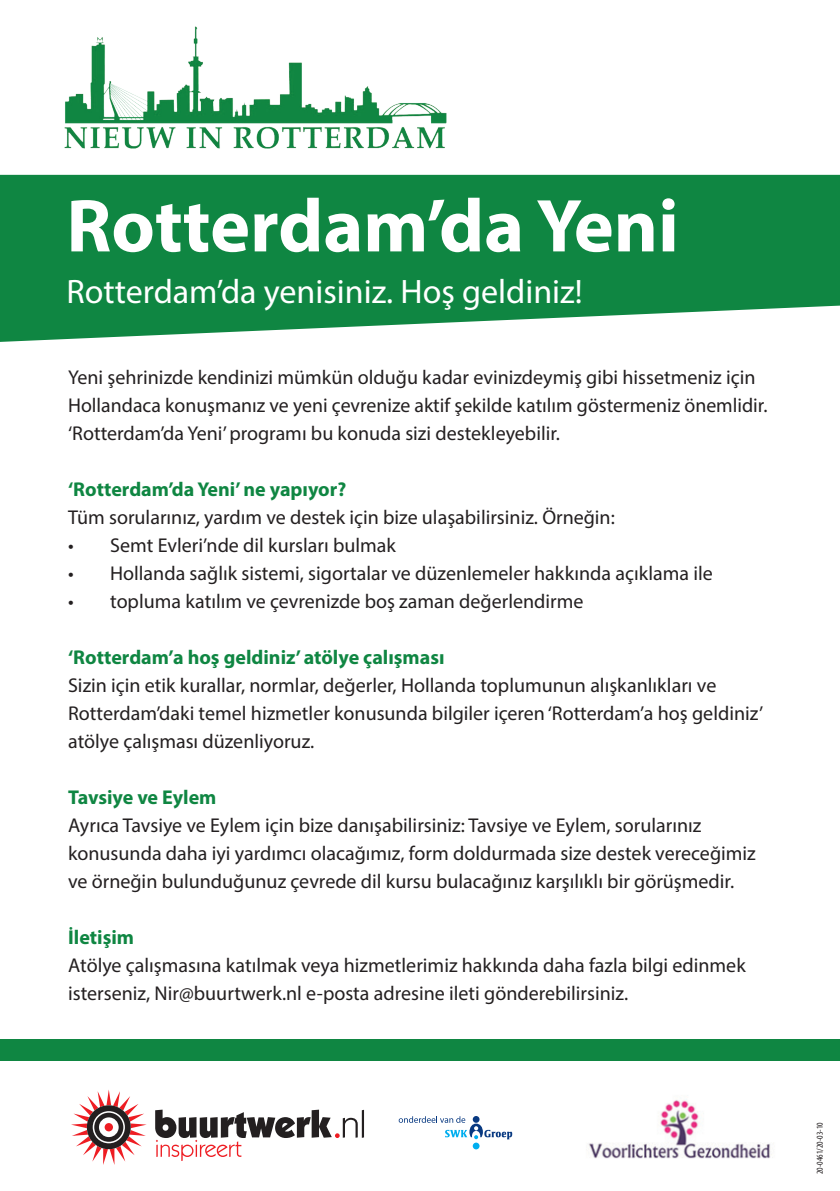
<style>
.page{position:relative;width:840px;height:1191px;background:#fff}
.page>*{position:absolute;margin:0;border:0;box-sizing:border-box;transform-origin:0 0}
.t1{font:700 75.6px "Myriad Pro";color:#fff}
.t2{font:34px "Myriad Pro";color:#fff}
.t3{font:20px/28px "Myriad Pro";color:#231f20}
.t4{font:700 20px "Myriad Pro";color:#0f8642}
.t5{font:condensed 9px "Myriad Pro";color:#231f20}
</style>
<div class="page">
<hr style="left:361px;top:1109px;width:3px;height:28px;background:#231f20">
<svg style="left:155px;top:1109px;width:202px;height:52px"></svg>
<svg style="left:71px;top:1090px;width:75px;height:75px"></svg>
<div style="left:105px;top:1123px;width:8px;height:8px;background:#ee1d23;border-radius:50%"></div>
<svg style="left:398px;top:1116px;width:114px;height:23px"></svg>
<svg style="left:472px;top:1142px;width:7px;height:7px"></svg>
<img style="left:588px;top:1100px;width:184px;height:59px">
<svg style="left:0;top:175px;width:839px;height:167px;background:#2a9357"></svg>
<img style="left:34px;top:26px;width:436px;height:161px">
<div style="left:0;top:1039px;width:839px;height:21px;background:#0f8642"></div>
<h1 class="t1" style="left:66px;top:177px;width:613px">Rotterdam’da Yeni</h1>
<h2 class="t2" style="left:66px;top:271px;width:517px">Rotterdam’da yenisiniz. Hoş geldiniz!</h2>
<p class="t3" style="left:68px;top:362px;width:700px">Yeni şehrinizde kendinizi mümkün olduğu kadar evinizdeymiş gibi hissetmeniz için<br>Hollandaca konuşmanız ve yeni çevrenize aktif şekilde katılım göstermeniz önemlidir. ‘Rotterdam’da Yeni’ programı bu konuda sizi destekleyebilir.</p>
<p class="t4" style="left:68px;top:476px;width:279px">‘Rotterdam’da Yeni’ ne yapıyor?</p>
<p class="t3" style="left:68px;top:502px;width:548px">Tüm sorularınız, yardım ve destek için bize ulaşabilirsiniz. Örneğin:</p>
<p class="t3" style="left:68px;top:530px;width:329px">• Semt Evleri’nde dil kursları bulmak</p>
<p class="t3" style="left:68px;top:558px;width:645px">• Hollanda sağlık sistemi, sigortalar ve düzenlemeler hakkında açıklama ile</p>
<p class="t3" style="left:68px;top:586px;width:516px">• topluma katılım ve çevrenizde boş zaman değerlendirme</p>
<p class="t4" style="left:68px;top:644px;width:378px">‘Rotterdam’a hoş geldiniz’ atölye çalışması</p>
<p class="t3" style="left:68px;top:670px;width:696px">Sizin için etik kurallar, normlar, değerler, Hollanda toplumunun alışkanlıkları ve<br>Rotterdam’daki temel hizmetler konusunda bilgiler içeren ‘Rotterdam’a hoş geldiniz’ atölye çalışması düzenliyoruz.</p>
<p class="t4" style="left:68px;top:784px;width:150px">Tavsiye ve Eylem</p>
<p class="t3" style="left:68px;top:810px;width:688px">Ayrıca Tavsiye ve Eylem için bize danışabilirsiniz: Tavsiye ve Eylem, sorularınız konusunda daha iyi yardımcı olacağımız, form doldurmada size destek vereceğimiz ve örneğin bulunduğunuz çevrede dil kursu bulacağınız karşılıklı bir görüşmedir.</p>
<p class="t4" style="left:68px;top:924px;width:68px">İletişim</p>
<p class="t3" style="left:68px;top:950px;width:678px">Atölye çalışmasına katılmak veya hizmetlerimiz hakkında daha fazla bilgi edinmek isterseniz, Nir@buurtwerk.nl e-posta adresine ileti gönderebilirsiniz.</p>
<p class="t5" style="left:814px;top:1174px;width:53px;rotate:-90deg">20-0461/20-03-10</p>
</div>
